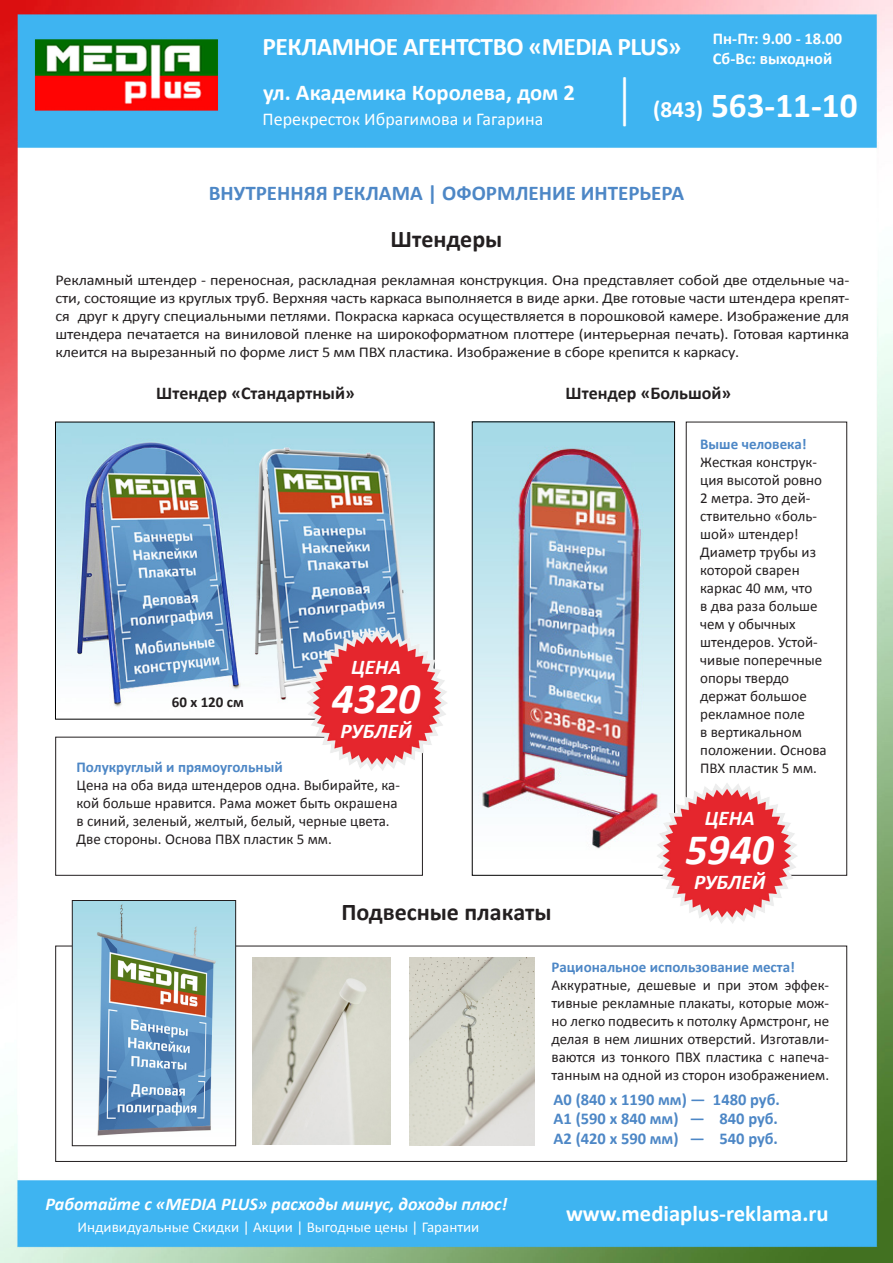
<style>
.page{position:relative;width:893px;height:1263px;background:#fff}
.page>*{position:absolute;margin:0;border:0;box-sizing:border-box;transform-origin:0 0}
.t1{font:700 55.35px "Calibri";color:#fff;scale:.42 1}
.t2{font:italic 700 43.5px "Calibri";color:#fff}
.t3{font:700 35.25px "Calibri";color:#fff}
.t4{font:700 25.5px "Calibri";letter-spacing:-.02em;color:#fff}
.t5{font:700 24px "Calibri";color:#231f20}
.t6{font:700 22.65px "Calibri";color:#fff}
.t7{font:700 21px "Calibri";color:#4d87c6}
.t8{font:italic 700 21px "Calibri";color:#fff}
.t9{font:italic 700 18px "Calibri";color:#fff}
.t10{font:700 18px "Calibri";color:#231f20}
.t11{font:18px "Calibri";color:#fff}
.t12{font:700 16.5px/19.8px "Calibri";color:#4d87c6;text-align:justify}
.t13{font:700 16.5px/19.8px "Calibri";color:#fff}
.t14{font:15px/18px "Calibri";color:#231f20}
.t15{font:15px/18px "Calibri";color:#231f20;text-align:justify;scale:1.08 1}
.t16{font:700 15px "Calibri";color:#4d87c6}
.t17{font:15px "Calibri";color:#fff}
.t18{font:700 15px "Calibri";color:#231f20}
.s1{font-size:23.4px}
</style>
<div class="page">
<img style="left:0;top:0;width:893px;height:1263px">
<div style="left:686px;top:422px;width:161px;height:453px;border:1px solid #231f20"></div>
<img style="left:474px;top:424px;width:199px;height:449px">
<div style="left:472px;top:422px;width:203px;height:453px;border:1px solid #000"></div>
<img style="left:57px;top:424px;width:375px;height:293px">
<img style="left:306px;top:629px;width:142px;height:141px">
<img style="left:656px;top:782px;width:142px;height:142px">
<img style="left:74px;top:902px;width:160px;height:242px">
<div style="left:72px;top:900px;width:164px;height:246px;border:1px solid #231f20"></div>
<img style="left:253px;top:958px;width:138px;height:187px">
<img style="left:409px;top:958px;width:126px;height:188px">
<p class="t13" style="left:713px;top:29px;width:131px">Пн-Пт: 9.00 - 18.00<br>Сб-Вс: выходной</p>
<h3 class="t4" style="left:263px;top:31px;width:421px">РЕКЛАМНОЕ АГЕНТСТВО «MEDIA PLUS»</h3>
<h3 class="t6" style="left:263px;top:78px;width:313px">ул. Академика Королева, дом 2</h3>
<h1 class="t1" style="left:619px;top:63px;width:28px">|</h1>
<h3 class="t3" style="left:653px;top:82px;width:206px"><span class="s1">(843)</span> 563-11-10</h3>
<p class="t11" style="left:263px;top:107px;width:282px">Перекресток Ибрагимова и Гагарина</p>
<h3 class="t7" style="left:209px;top:179px;width:477px">ВНУТРЕННЯЯ РЕКЛАМА | ОФОРМЛЕНИЕ ИНТЕРЬЕРА</h3>
<h3 class="t5" style="left:391px;top:223px;width:113px">Штендеры</h3>
<p class="t15" style="left:55px;top:271px;width:736px">Рекламный штендер - переносная, раскладная рекламная конструкция. Она представляет собой две отдельные ча&shy;сти, состоящие из круглых труб. Верхняя часть каркаса выполняется в виде арки. Две готовые части штендера крепят&shy;ся друг к другу специальными петлями. Покраска каркаса осуществляется в порошковой камере. Изображение для штендера печатается на виниловой пленке на широкоформатном плоттере (интерьерная печать). Готовая картинка клеится на вырезанный по форме лист 5 мм ПВХ пластика. Изображение в сборе крепится к каркасу.</p>
<p class="t10" style="left:156px;top:382px;width:200px">Штендер «Стандартный»</p>
<p class="t10" style="left:566px;top:382px;width:167px">Штендер «Большой»</p>
<p class="t18" style="left:172px;top:692px;width:74px">60 х 120 см</p>
<h3 class="t8" style="left:351px;top:653px;width:52px">ЦЕНА</h3>
<h2 class="t2" style="left:332px;top:670px;width:90px">4320</h2>
<h3 class="t8" style="left:340px;top:718px;width:73px">РУБЛЕЙ</h3>
<p class="t16" style="left:77px;top:757px;width:208px">Полукруглый и прямоугольный</p>
<p class="t14" style="left:77px;top:776px;width:325px">Цена на оба вида штендеров одна. Выбирайте, ка&shy;кой больше нравится. Рама может быть окрашена в синий, зеленый, желтый, белый, черные цвета.<br>Две стороны. Основа ПВХ пластик 5 мм.</p>
<h3 class="t5" style="left:341px;top:896px;width:212px">Подвесные плакаты</h3>
<p class="t16" style="left:700px;top:435px;width:108px">Выше человека!</p>
<p class="t14" style="left:700px;top:453px;width:128px">Жесткая конструк&shy;ция высотой ровно<br>2 метра. Это дей&shy;ствительно «боль&shy;шой» штендер!<br>Диаметр трубы из которой сварен каркас 40 мм, что<br>в два раза больше чем у обычных штендеров. Устой&shy;чивые поперечные опоры твердо держат большое рекламное поле<br>в вертикальном положении. Основа<br>ПВХ пластик 5 мм.</p>
<h3 class="t8" style="left:705px;top:804px;width:52px">ЦЕНА</h3>
<h2 class="t2" style="left:686px;top:821px;width:90px">5940</h2>
<h3 class="t8" style="left:694px;top:869px;width:73px">РУБЛЕЙ</h3>
<p class="t9" style="left:46px;top:1192px;width:463px">Работайте с «MEDIA PLUS» расходы минус, доходы плюс!</p>
<p class="t17" style="left:78px;top:1217px;width:403px">Индивидуальные Скидки | Акции | Выгодные цены | Гарантии</p>
<p class="t16" style="left:551px;top:958px;width:245px">Рациональное использование места!</p>
<p class="t14" style="left:551px;top:976px;width:279px;text-align:justify">Аккуратные, дешевые и при этом эффек&shy;тивные рекламные плакаты, которые мож&shy;но легко подвесить к потолку Армстронг, не делая в нем лишних отверстий. Изготавли&shy;ваются из тонкого ПВХ пластика с напеча&shy;танным на одной из сторон изображением.</p>
<p class="t12" style="left:554px;top:1089px;width:228px">А0 (840 х 1190 мм) — 1480 руб.<br>А1 (590 х 840 мм) — 840 руб.<br>А2 (420 х 590 мм) — 540 руб.</p>
<h3 class="t6" style="left:566px;top:1199px;width:264px">www.mediaplus-reklama.ru</h3>
</div>
